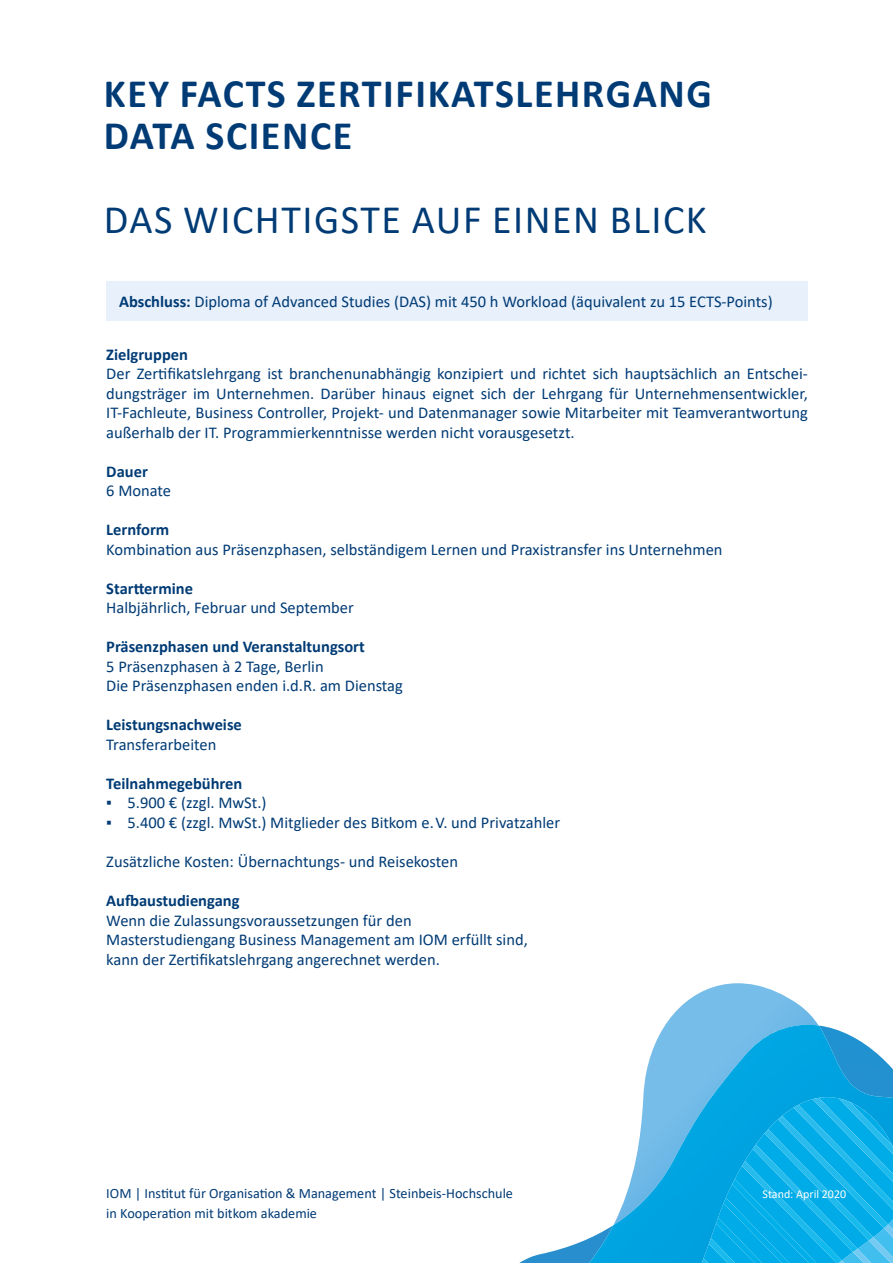
<style>
.page{position:relative;width:893px;height:1263px;background:#fff}
.page>*{position:absolute;margin:0;border:0;box-sizing:border-box;transform-origin:0 0}
.t1{font:700 40.5px/42px "Calibri";letter-spacing:.04em;color:#003b75}
.t2{font:40.5px "Calibri";letter-spacing:.04em;color:#003b75}
.t3{font:16.5px/19.5px "Calibri";color:#003b75}
.t4{font:700 16.5px "Calibri";color:#003b75}
.t5{font:14.25px/19.5px "Calibri";color:#003b75}
.t6{font:12px "Calibri";color:#fff}
.s1{font-weight:700}
</style>
<div class="page">
<div style="left:106px;top:282px;width:702px;height:39px;background:#e7f0fb"></div>
<svg style="left:665px;top:983px;width:153px;height:42px"></svg>
<svg style="left:519px;top:1238px;width:70px;height:25px"></svg>
<img style="left:589px;top:1025px;width:304px;height:238px">
<img style="left:703px;top:1097px;width:190px;height:166px">
<img style="left:732px;top:1179px;width:10px;height:19px">
<img style="left:723px;top:1198px;width:19px;height:20px">
<img style="left:716px;top:1218px;width:26px;height:45px">
<img style="left:709px;top:1238px;width:26px;height:25px">
<svg style="left:702px;top:1258px;width:6px;height:5px"></svg>
<img style="left:812px;top:1098px;width:81px;height:7px">
<img style="left:793px;top:1105px;width:100px;height:104px">
<svg style="left:884px;top:1224px;width:9px;height:13px"></svg>
<img style="left:778px;top:1116px;width:110px;height:112px">
<img style="left:869px;top:1237px;width:24px;height:26px">
<img style="left:764px;top:1129px;width:109px;height:111px">
<img style="left:853px;top:1249px;width:18px;height:14px">
<img style="left:753px;top:1144px;width:104px;height:108px">
<img style="left:742px;top:1161px;width:100px;height:102px">
<h1 class="t1" style="left:104px;top:72px;width:610px">KEY FACTS ZERTIFIKATSLEHRGANG<br>DATA SCIENCE</h1>
<h1 class="t2" style="left:104px;top:191px;width:604px">DAS WICHTIGSTE AUF EINEN BLICK</h1>
<p class="t3" style="left:119px;top:291px;width:655px"><span class="s1">Abschluss:</span> Diploma of Advanced Studies (DAS) mit 450 h Workload (äquivalent zu 15 ECTS-Points)</p>
<p class="t4" style="left:106px;top:343px;width:83px">Zielgruppen</p>
<p class="t3" style="left:106px;top:364px;width:703px;text-align:justify">Der Zertifikatslehrgang ist branchenunabhängig konzipiert und richtet sich hauptsächlich an Entschei&shy;dungsträger im Unternehmen. Darüber hinaus eignet sich der Lehrgang für Unternehmensentwickler, IT-Fachleute, Business Controller, Projekt- und Datenmanager sowie Mitarbeiter mit Teamverantwortung außerhalb der IT. Programmierkenntnisse werden nicht vorausgesetzt.</p>
<p class="t4" style="left:106px;top:460px;width:43px">Dauer</p>
<p class="t3" style="left:106px;top:481px;width:66px">6 Monate</p>
<p class="t4" style="left:106px;top:518px;width:65px">Lernform</p>
<p class="t3" style="left:106px;top:539px;width:618px">Kombination aus Präsenzphasen, selbständigem Lernen und Praxistransfer ins Unternehmen</p>
<p class="t4" style="left:106px;top:577px;width:88px">Starttermine</p>
<p class="t3" style="left:106px;top:598px;width:249px">Halbjährlich, Februar und September</p>
<p class="t4" style="left:106px;top:635px;width:260px">Präsenzphasen und Veranstaltungsort</p>
<p class="t3" style="left:106px;top:656px;width:298px">5 Präsenzphasen à 2 Tage, Berlin<br>Die Präsenzphasen enden i.d.R. am Dienstag</p>
<p class="t4" style="left:106px;top:713px;width:137px">Leistungsnachweise</p>
<p class="t3" style="left:106px;top:734px;width:112px">Transferarbeiten</p>
<p class="t4" style="left:106px;top:772px;width:138px">Teilnahmegebühren</p>
<p class="t3" style="left:106px;top:793px;width:162px">▪ 5.900 € (zzgl. MwSt.)</p>
<p class="t3" style="left:106px;top:812px;width:455px">▪ 5.400 € (zzgl. MwSt.) Mitglieder des Bitkom e. V. und Privatzahler</p>
<p class="t3" style="left:106px;top:851px;width:353px">Zusätzliche Kosten: Übernachtungs- und Reisekosten</p>
<p class="t4" style="left:106px;top:889px;width:135px">Aufbaustudiengang</p>
<p class="t3" style="left:106px;top:910px;width:423px">Wenn die Zulassungsvoraussetzungen für den<br>Masterstudiengang Business Management am IOM erfüllt sind, kann der Zertifikatslehrgang angerechnet werden.</p>
<p class="t5" style="left:106px;top:1183px;width:408px">IOM | Institut für Organisation &amp; Management | Steinbeis-Hochschule in Kooperation mit bitkom akademie</p>
<p class="t6" style="left:763px;top:1186px;width:85px">Stand: April 2020</p>
</div>
